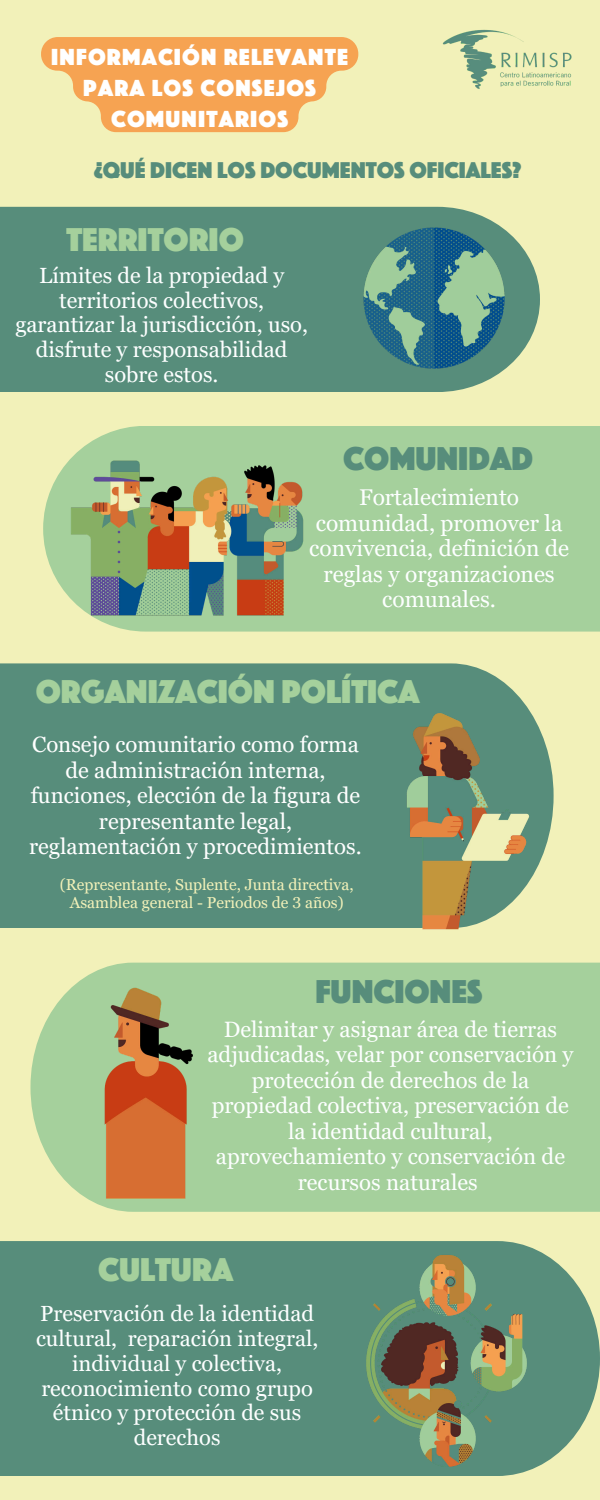
<style>
.page{position:relative;width:600px;height:1500px;background:#f2f1b9}
.page>*{position:absolute;margin:0;border:0;box-sizing:border-box;transform-origin:0 0}
.t1{font:34.1px "Phosphate Pro Solid";color:#a5d09c}
.t2{font:34.1px "Phosphate Pro Solid";color:#578d7b}
.t3{font:24px/30.8px "Phosphate Pro Solid";letter-spacing:.05em;color:#fff;text-align:center}
.t4{font:23.6px "Phosphate Pro Solid";color:#578d7b}
.t5{font:22.7px/25.5px "Georgia Pro";color:#fdffff;text-align:center}
.t6{font:22.2px/25.5px "Georgia Pro";color:#fdffff;text-align:center}
.t7{font:22.2px/25.5px "Georgia Pro";color:#fff;text-align:center}
.t8{font:22px/24.8px "Georgia Pro";color:#fdffff;text-align:center}
.t9{font:21.9px/24.8px "Georgia Pro";color:#fdffff;text-align:center}
.t10{font:15.8px/18px "Georgia Pro";color:#f2f1b9;text-align:center}
</style>
<div class="page">
<div style="left:0;top:207px;width:540px;height:185px;background:#578d7b"></div>
<div style="left:43px;top:426px;width:557px;height:206px;background:#a5d09c"></div>
<img style="left:64px;top:426px;width:246px;height:206px">
<div style="left:0;top:663px;width:528px;height:265px;background:#578d7b"></div>
<div style="left:30px;top:963px;width:570px;height:249px;background:#a5d09c"></div>
<div style="left:0;top:1241px;width:600px;height:235px;background:#578d7b"></div>
<img style="left:335px;top:1245px;width:227px;height:227px">
<img style="left:359px;top:223px;width:150px;height:149px">
<img style="left:355px;top:708px;width:199px;height:222px">
<img style="left:31px;top:975px;width:236px;height:237px">
<svg style="left:41px;top:37px;width:317px;height:95px"></svg>
<img style="left:442px;top:29px;width:130px;height:60px">
<p class="t3" style="left:51px;top:40px;width:298px">INFORMACIÓN RELEVANTE<br>PARA LOS CONSEJOS<br>COMUNITARIOS</p>
<p class="t4" style="left:94px;top:153px;width:429px">¿QUÉ DICEN LOS DOCUMENTOS OFICIALES?</p>
<h1 class="t1" style="left:66px;top:215px;width:179px">TERRITORIO</h1>
<p class="t8" style="left:15px;top:264px;width:294px">Límites de la propiedad y territorios colectivos, garantizar la jurisdicción, uso, disfrute y responsabilidad sobre estos.</p>
<h1 class="t2" style="left:343px;top:434px;width:191px">COMUNIDAD</h1>
<p class="t5" style="left:309px;top:485px;width:261px">Fortalecimiento comunidad, promover la convivencia, definición de reglas y organizaciones comunales.</p>
<h1 class="t1" style="left:36px;top:668px;width:385px">ORGANIZACIÓN POLÍTICA</h1>
<p class="t7" style="left:29px;top:733px;width:334px">Consejo comunitario como forma de administración interna, funciones, elección de la figura de representante legal, reglamentación y procedimientos.</p>
<p class="t10" style="left:60px;top:876px;width:295px">(Representante, Suplente, Junta directiva,<br>Asamblea general - Periodos de 3 años)</p>
<h1 class="t2" style="left:315px;top:968px;width:169px">FUNCIONES</h1>
<p class="t6" style="left:207px;top:1017px;width:368px">Delimitar y asignar área de tierras adjudicadas, velar por conservación y protección de derechos de la propiedad colectiva, preservación de la identidad cultural, aprovechamiento y conservación de recursos naturales</p>
<h1 class="t1" style="left:98px;top:1245px;width:136px">CULTURA</h1>
<p class="t9" style="left:36px;top:1302px;width:284px">Preservación de la identidad cultural, reparación integral, individual y colectiva, reconocimiento como grupo étnico y protección de sus derechos</p>
</div>
